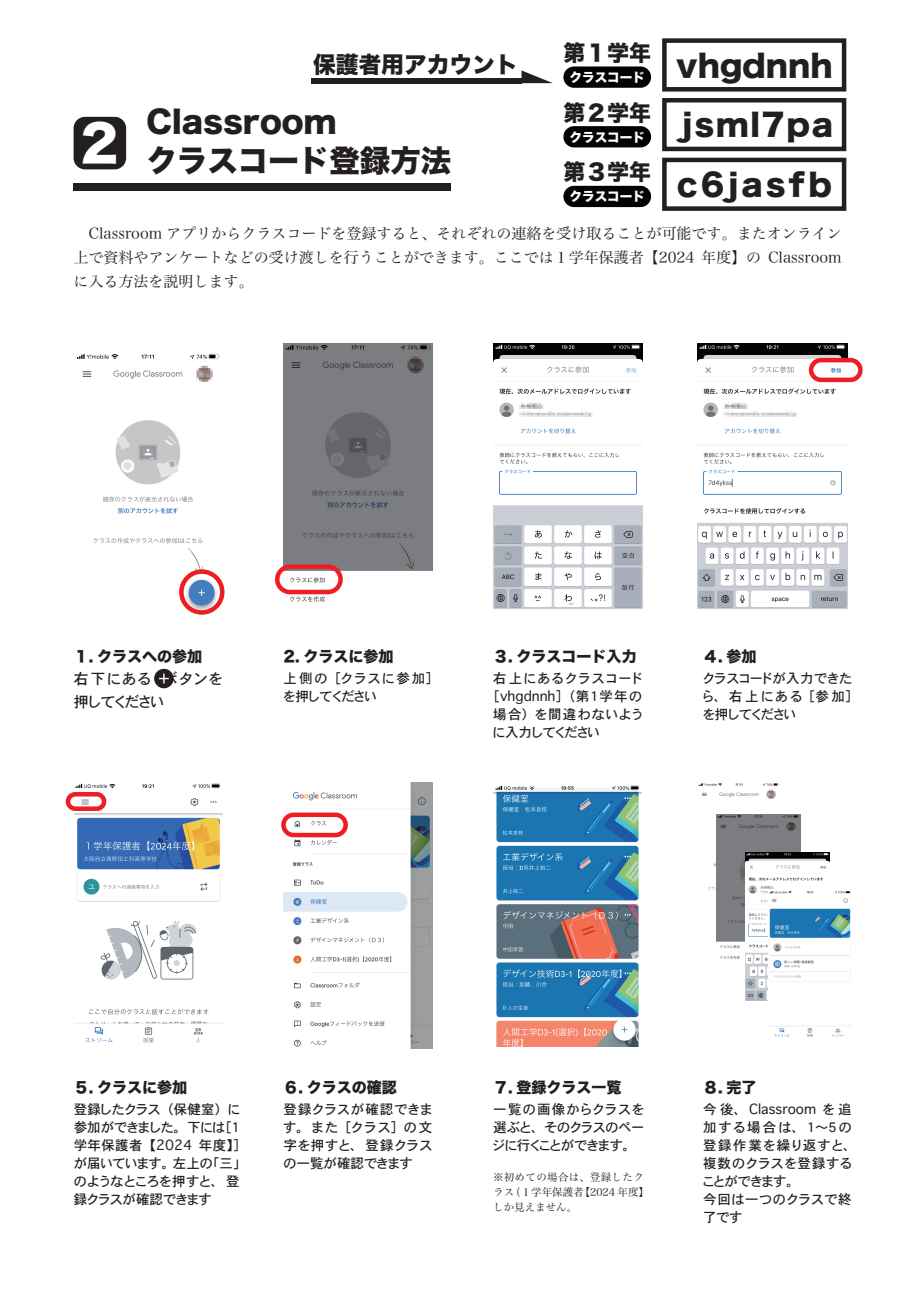
<style>
.page{position:relative;width:919px;height:1289px;background:#fff}
.page>*{position:absolute;margin:0;border:0;box-sizing:border-box;transform-origin:0 0}
.t1{font:30.45px/39px "Hira Kaku Std W8";color:#231f20}
.t2{font:30.3px "Hira Kaku Std W8";color:#231f20}
.t3{font:30.3px "Hira Kaku Std W8";letter-spacing:.05em;color:#231f20}
.t4{font:30.3px "Hira Kaku Std W8";letter-spacing:.1em;color:#231f20}
.t5{font:22.8px "Hira Kaku Std W8";color:#231f20}
.t6{font:21.9px "Hira Kaku Std W8";color:#231f20}
.t7{font:15px/24px "Hira Min Pro W3";color:#231f20;text-align:justify}
.t8{font:15px "Hira Kaku Std W8";color:#231f20}
.t9{font:15px/22.5px "Osaka";letter-spacing:.125em;color:#231f20}
.t10{font:13.5px/18px "Osaka";letter-spacing:.045em;color:#231f20;text-align:justify}
.t11{font:13.5px/18px "Osaka";letter-spacing:.075em;color:#231f20}
.t12{font:12.6px "Hira Kaku Std W8";color:#fff}
.t13{font:10.5px/15px "Hira Min Pro W3";color:#231f20}
</style>
<div class="page">
<div style="left:662px;top:38px;width:184px;height:53px;border:4px solid #231f20"></div>
<div style="left:563px;top:66px;width:88px;height:22px;background:#030303;border-radius:11px"></div>
<img style="left:77px;top:353px;width:144px;height:259px">
<img style="left:698px;top:783px;width:82px;height:107px">
<img style="left:283px;top:343px;width:149px;height:259px">
<img style="left:716px;top:814px;width:84px;height:145px">
<img style="left:493px;top:343px;width:149px;height:265px">
<img style="left:698px;top:343px;width:148px;height:265px">
<img style="left:745px;top:852px;width:84px;height:148px">
<img style="left:74px;top:783px;width:147px;height:241px">
<img style="left:768px;top:890px;width:83px;height:147px">
<img style="left:283px;top:783px;width:149px;height:264px">
<img style="left:494px;top:785px;width:147px;height:261px">
<svg style="left:154px;top:668px;width:20px;height:20px"></svg>
<svg style="left:159px;top:673px;width:10px;height:10px"></svg>
<div style="left:74px;top:117px;width:52px;height:52px;background:#231f20;border-radius:12px"></div>
<div style="left:74px;top:183px;width:376px;height:7px;background:#231f20"></div>
<div style="left:662px;top:98px;width:184px;height:53px;border:4px solid #231f20"></div>
<div style="left:563px;top:126px;width:88px;height:21px;background:#030303;border-radius:11px"></div>
<div style="left:662px;top:158px;width:184px;height:53px;border:4px solid #231f20"></div>
<div style="left:563px;top:186px;width:88px;height:21px;background:#030303;border-radius:11px"></div>
<img style="left:75px;top:792px;width:147px;height:251px">
<div style="left:311px;top:78px;width:210px;height:5px;background:#231f20"></div>
<svg style="left:521px;top:70px;width:32px;height:13px"></svg>
<div style="left:275px;top:564px;width:68px;height:30px;border:4px solid #ee1d23;border-radius:13px"></div>
<div style="left:808px;top:358px;width:54px;height:24px;border:4px solid #ee1d23;border-radius:10px"></div>
<div style="left:66px;top:792px;width:40px;height:19px;border:4px solid #ee1d23;border-radius:7px"></div>
<div style="left:281px;top:812px;width:67px;height:25px;border:4px solid #ee1d23;border-radius:10px"></div>
<div style="left:179px;top:569px;width:45px;height:45px;border:4px solid #ee1d23;border-radius:50%"></div>
<h3 class="t5" style="left:313px;top:52px;width:206px">保護者用アカウント</h3>
<h1 class="t1" style="left:80px;top:103px;width:372px;text-indent:66px">Classroom<br><sup>2</sup> クラスコード登録方法</h1>
<h3 class="t6" style="left:563px;top:40px;width:89px">第１学年</h3>
<h2 class="t2" style="left:676px;top:49px;width:158px">vhgdnnh</h2>
<p class="t12" style="left:569px;top:70px;width:77px">クラスコード</p>
<h3 class="t6" style="left:563px;top:100px;width:89px">第２学年</h3>
<h2 class="t3" style="left:681px;top:108px;width:153px">jsml7pa</h2>
<p class="t12" style="left:569px;top:130px;width:77px">クラスコード</p>
<h3 class="t6" style="left:563px;top:160px;width:89px">第３学年</h3>
<h2 class="t4" style="left:677px;top:168px;width:156px">c6jasfb</h2>
<p class="t12" style="left:569px;top:190px;width:77px">クラスコード</p>
<p class="t7" style="left:74px;top:220px;width:769px">　Classroom アプリからクラスコードを登録すると、それぞれの連絡を受け取ることが可能です。またオンライン上で資料やアンケートなどの受け渡しを行うことができます。ここでは１学年保護者【2024 年度】の Classroomに入る方法を説明します。</p>
<p class="t8" style="left:74px;top:648px;width:130px">１. クラスへの参加</p>
<p class="t9" style="left:74px;top:667px;width:150px">右下にある　 ボタンを押してください</p>
<p class="t8" style="left:283px;top:648px;width:111px">2. クラスに参加</p>
<p class="t11" style="left:283px;top:668px;width:150px">上側の［クラスに参加］を押してください</p>
<p class="t8" style="left:493px;top:648px;width:145px">３. クラスコード入力</p>
<p class="t10" style="left:493px;top:668px;width:150px">右上にあるクラスコード［vhgdnnh］（第１学年の場合）を間違わないように入力してください</p>
<p class="t8" style="left:703px;top:648px;width:55px">４. 参加</p>
<p class="t10" style="left:703px;top:668px;width:150px">クラスコードが入力できたら、右上にある［参加］を押してください</p>
<p class="t8" style="left:74px;top:1078px;width:115px">５. クラスに参加</p>
<p class="t10" style="left:74px;top:1099px;width:168px">登録したクラス（保健室）に参加ができました。下には［１学年保護者【2024 年度】］が届いています。左上の「三」のようなところを押すと、登録クラスが確認できます</p>
<p class="t8" style="left:283px;top:1078px;width:115px">６. クラスの確認</p>
<p class="t10" style="left:283px;top:1099px;width:150px">登録クラスが確認できます。また［クラス］の文字を押すと、登録クラスの一覧が確認できます</p>
<p class="t8" style="left:493px;top:1078px;width:130px">７. 登録クラス一覧</p>
<p class="t10" style="left:493px;top:1099px;width:152px">一覧の画像からクラスを選ぶと、そのクラスのページに行くことができます。</p>
<p class="t13" style="left:493px;top:1168px;width:157px">※初めての場合は、登録したクラス（１学年保護者【2024 年度】しか見えません。</p>
<p class="t8" style="left:703px;top:1078px;width:55px">８. 完了</p>
<p class="t11" style="left:703px;top:1099px;width:150px">今後、 Classroom を追加する場合は、１〜５の登録作業を繰り返すと、複数のクラスを登録することができます。<br>今回は一つのクラスで終了です</p>
</div>
